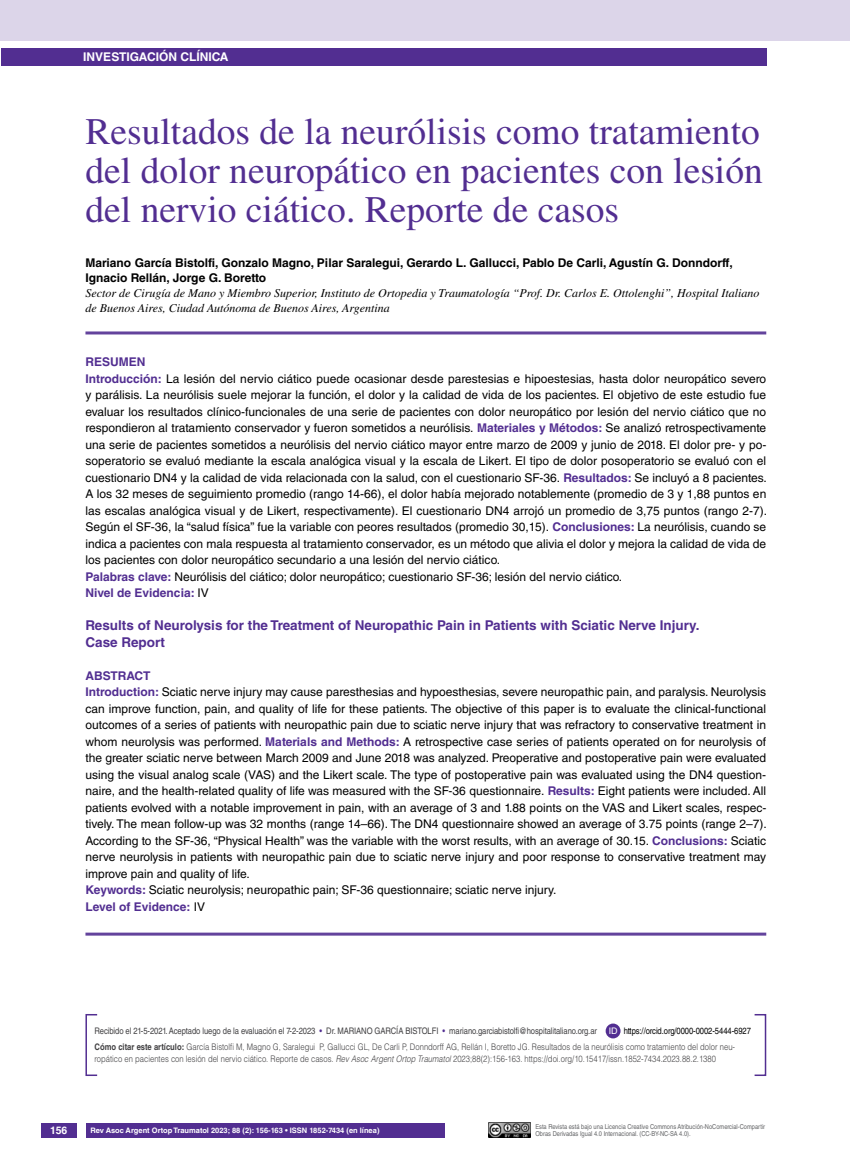
<style>
.page{position:relative;width:851px;height:1170px;background:#fff}
.page>*{position:absolute;margin:0;border:0;box-sizing:border-box;transform-origin:0 0}
.t1{font:37.5px/39px "Times LT Std";color:#522e91;text-align:justify}
.t2{font:700 13.5px/16.5px "Helvetica LT Std";color:#522e91}
.t3{font:12px/16.5px "Helvetica LT Std";color:#000}
.t4{font:italic 12px/15px "Times LT Std";color:#000}
.t5{font:700 12px/15px "Helvetica LT Std";color:#000}
.t6{font:700 12px "Helvetica LT Std";color:#fff}
.t7{font:700 10.5px "Helvetica LT Std";color:#fff}
.t8{font:300 9px/16.2px "Helvetica LT Std";color:#414042;scale:.85 1}
.t9{font:9px "Helvetica LT Std";letter-spacing:-.01em;color:#414042;scale:.85 1}
.t10{font:9px "Helvetica LT Std";color:#fff}
.t11{font:700 7.5px "Helvetica LT Std";color:#fff}
.t12{font:6.75px/7.5px "Helvetica LT Std";color:#636466;scale:.85 1}
.s1{font-weight:700;color:#522e91}
.s2{color:#522e91}
.s3{font-weight:400;color:#000}
.s4{font-weight:700}
.s5{font-style:italic}
</style>
<div class="page">
<div style="left:41px;top:1123px;width:36px;height:14px;background:#522e91"></div>
<div style="left:1px;top:49px;width:765px;height:17px;background:#522e91"></div>
<hr style="left:85px;top:331px;width:681px;height:3px;background:#63439c">
<hr style="left:85px;top:932px;width:681px;height:3px;background:#63439c">
<img style="left:488px;top:1122px;width:43px;height:15px">
<div style="left:1px;top:0;width:849px;height:40px;background:#dcd5e9"></div>
<div style="left:86px;top:1123px;width:358px;height:14px;background:#522e91"></div>
<div style="left:85px;top:1013px;width:13px;height:62px;border:2px solid #522e91"></div>
<div style="left:753px;top:1013px;width:13px;height:62px;border:2px solid #522e91"></div>
<div style="left:605px;top:1023px;width:15px;height:15px;background:#522e91;border-radius:50%"></div>
<p class="t6" style="left:83px;top:50px;width:147px">INVESTIGACIÓN CLÍNICA</p>
<h1 class="t1" style="left:85px;top:112px;width:678px">Resultados de la neurólisis como tratamiento del dolor neuropático en pacientes con lesión del nervio ciático. Reporte de casos</h1>
<p class="t5" style="left:85px;top:255px;width:648px">Mariano García Bistolfi, Gonzalo Magno, Pilar Saralegui, Gerardo L. Gallucci, Pablo De Carli, Agustín G. Donndorff,<br>Ignacio Rellán, Jorge G. Boretto</p>
<p class="t4" style="left:85px;top:286px;width:675px">Sector de Cirugía de Mano y Miembro Superior, Instituto de Ortopedia y Traumatología “Prof. Dr. Carlos E. Ottolenghi”, Hospital Italiano de Buenos Aires, Ciudad Autónoma de Buenos Aires, Argentina</p>
<p class="t3" style="left:85px;top:353px;width:683px"><span class="s1">Resumen<br>Introducción:</span> La lesión del nervio ciático puede ocasionar desde parestesias e hipoestesias, hasta dolor neuropático severo y parálisis. La neurólisis suele mejorar la función, el dolor y la calidad de vida de los pacientes. El objetivo de este estudio fue evaluar los resultados clínico-funcionales de una serie de pacientes con dolor neuropático por lesión del nervio ciático que no respondieron al tratamiento conservador y fueron sometidos a neurólisis. <span class="s1">Materiales y Métodos:</span> Se analizó retrospectivamente una serie de pacientes sometidos a neurólisis del nervio ciático mayor entre marzo de 2009 y junio de 2018. El dolor pre- y po&shy;soperatorio se evaluó mediante la escala analógica visual y la escala de Likert. El tipo de dolor posoperatorio se evaluó con el cuestionario DN4 y la calidad de vida relacionada con la salud, con el cuestionario SF-36. <span class="s1">Resultados:</span> Se incluyó a 8 pacientes.<br>A los 32 meses de seguimiento promedio (rango 14-66), el dolor había mejorado notablemente (promedio de 3 y 1,88 puntos en las escalas analógica visual y de Likert, respectivamente). El cuestionario DN4 arrojó un promedio de 3,75 puntos (rango 2-7).<br>Según el SF-36, la “salud física” fue la variable con peores resultados (promedio 30,15). <span class="s1">Conclusiones:</span> La neurólisis, cuando se indica a pacientes con mala respuesta al tratamiento conservador, es un método que alivia el dolor y mejora la calidad de vida de los pacientes con dolor neuropático secundario a una lesión del nervio ciático.<br><span class="s1">Palabras clave:</span> Neurólisis del ciático; dolor neuropático; cuestionario SF-36; lesión del nervio ciático.<br><span class="s1">Nivel de Evidencia:</span> IV</p>
<p class="t2" style="left:85px;top:617px;width:615px">Results of Neurolysis for the Treatment of Neuropathic Pain in Patients with Sciatic Nerve Injury.<br>Case Report</p>
<p class="t3" style="left:85px;top:667px;width:682px"><span class="s1">ABSTRACT<br>Introduction:</span> Sciatic nerve injury may cause paresthesias and hypoesthesias, severe neuropathic pain, and paralysis. Neurolysis can improve function, pain, and quality of life for these patients. The objective of this paper is to evaluate the clinical-functional outcomes of a series of patients with neuropathic pain due to sciatic nerve injury that was refractory to conservative treatment in whom neurolysis was performed. <span class="s1">Materials and Methods:</span> A retrospective case series of patients operated on for neurolysis of the greater sciatic nerve between March 2009 and June 2018 was analyzed. Preoperative and postoperative pain were evaluated using the visual analog scale (VAS) and the Likert scale. The type of postoperative pain was evaluated using the DN4 question&shy;naire, and the health-related quality of life was measured with the SF-36 questionnaire. <span class="s1">Results:</span> Eight patients were included. All patients evolved with a notable improvement in pain, with an average of 3 and 1.88 points on the VAS and Likert scales, respec&shy;tively. The mean follow-up was 32 months (range 14–66). The DN4 questionnaire showed an average of 3.75 points (range 2–7).<br>According to the SF-36, “Physical Health” was the variable with the worst results, with an average of 30.15. <span class="s1">Conclusions:</span> Sciatic nerve neurolysis in patients with neuropathic pain due to sciatic nerve injury and poor response to conservative treatment may improve pain and quality of life.<br><span class="s1">Keywords:</span> Sciatic neurolysis; neuropathic pain; SF-36 questionnaire; sciatic nerve injury.<br><span class="s1">Level of Evidence:</span> IV</p>
<p class="t7" style="left:50px;top:1124px;width:19px">156</p>
<p class="t9" style="left:94px;top:1025px;width:300px">Recibido el 21-5-2021. Aceptado luego de la evaluación el 7-2-2023 <span class="s2">•</span> Dr. Mariano</p>
<p class="t9" style="left:374px;top:1025px;width:48px">Garc ía Bistolfi</p>
<p class="t9" style="left:442px;top:1025px;width:183px"><span class="s2">•</span> mariano.garciabistolfi@hospitalitaliano.org.ar</p>
<p class="t8" style="left:94px;top:1022px;width:773px;text-indent:529px"><span class="s3">https://orcid.org/0000-0002-5444-6927<br></span><span class="s4">Cómo citar este artículo:</span> García Bistolfi M, Magno G, Saralegui P, Gallucci GL, De Carli P, Donndorff AG, Rellán I, Boretto JG. Resultados de la neurólisis como tratamiento del dolor neu-</p>
<p class="t8" style="left:94px;top:1050px;width:732px">ropático en pacientes con lesión del nervio ciático. Reporte de casos. <span class="s5">Rev Asoc Argent Ortop Traumatol</span> 2023;88(2):156-163. https://doi.org/10.15417/issn.1852-7434.2023.88.2.1380</p>
<p class="t10" style="left:608px;top:1025px;width:11px">ID</p>
<p class="t11" style="left:90px;top:1125px;width:290px">Rev Asoc Argent Ortop Traumatol 2023; 88 (2): 156-163 • ISSN 1852-7434 (en línea)</p>
<p class="t12" style="left:535px;top:1122px;width:272px">Esta Revista está bajo una Licencia Creative Commons Atribución-NoComercial-Compartir<br>Obras Derivadas Igual 4.0 Internacional. (CC-BY-NC-SA 4.0).</p>
</div>
